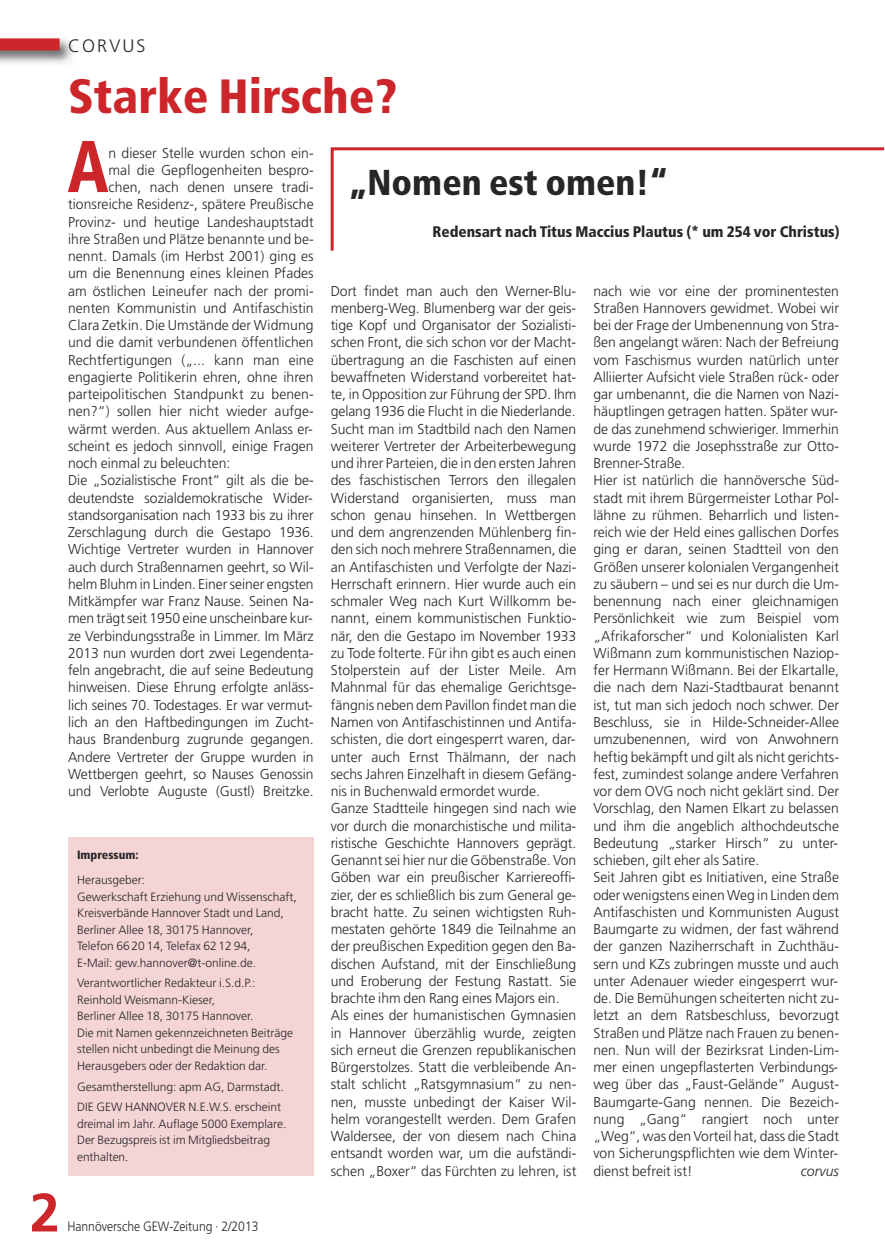
<style>
.page{position:relative;width:885px;height:1259px;background:#fff}
.page>*{position:absolute;margin:0;border:0;box-sizing:border-box;transform-origin:0 0}
.t1{font:900 condensed 73.2px "Frutiger";color:#cc262b;scale:.87 1}
.t2{font:700 54px "Frutiger";color:#cc262b}
.t3{font:900 condensed 48px "Frutiger";color:#cc262b}
.t4{font:900 condensed 36px "Frutiger";color:#272627}
.t5{font:300 18px "Frutiger";letter-spacing:.115em;color:#272627}
.t6{font:900 condensed 15.3px "Frutiger";color:#272627}
.t7{font:300 14.25px/17.2px "Frutiger";color:#272627}
.t8{font:italic 300 14.25px "Frutiger";color:#272627}
.t9{font:300 13.5px "Frutiger";color:#272627;scale:.9 1}
.t10{font:300 12px/16.5px "Frutiger";color:#272627}
.t11{font:900 condensed 12px "Frutiger";color:#272627}
</style>
<div class="page">
<img style="left:0;top:39px;width:73px;height:25px">
<div style="left:0;top:38px;width:60px;height:12px;background:#cc262b"></div>
<div style="left:68px;top:837px;width:246px;height:339px;background:#f5d4d5"></div>
<svg style="left:330px;top:147px;width:554px;height:104px"></svg>
<p class="t5" style="left:68px;top:38px;width:79px">CORVUS</p>
<h3 class="t3" style="left:68px;top:77px;width:330px">Starke Hirsche?</h3>
<h1 class="t1" style="left:67px;top:137px;width:49px">A</h1>
<p class="t7" style="left:109px;top:145px;width:207px">n dieser Stelle wurden schon ein-</p>
<p class="t7" style="left:109px;top:162px;width:207px">mal die Gepflogenheiten bespro-</p>
<p class="t7" style="left:109px;top:180px;width:207px">chen, nach denen unsere tradi-</p>
<p class="t7" style="left:68px;top:197px;width:247px">tionsreiche Residenz-, spätere Preußische</p>
<p class="t7" style="left:68px;top:214px;width:247px">Provinz- und heutige Landeshauptstadt</p>
<p class="t7" style="left:68px;top:231px;width:247px">ihre Straßen und Plätze benannte und be-</p>
<p class="t7" style="left:68px;top:249px;width:247px">nennt. Damals (im Herbst 2001) ging es</p>
<p class="t7" style="left:68px;top:266px;width:247px">um die Benennung eines kleinen Pfades</p>
<p class="t7" style="left:68px;top:283px;width:247px">am östlichen Leineufer nach der promi-</p>
<p class="t7" style="left:68px;top:300px;width:247px">nenten Kommunistin und Antifaschistin</p>
<p class="t7" style="left:68px;top:318px;width:247px">Clara Zetkin. Die Umstände der Widmung</p>
<p class="t7" style="left:68px;top:335px;width:247px">und die damit verbundenen öffentlichen</p>
<p class="t7" style="left:68px;top:352px;width:247px">Rechtfertigungen („... kann man eine</p>
<p class="t7" style="left:68px;top:369px;width:247px">engagierte Politikerin ehren, ohne ihren</p>
<p class="t7" style="left:68px;top:387px;width:247px">parteipolitischen Standpunkt zu benen-</p>
<p class="t7" style="left:68px;top:404px;width:247px">nen?“) sollen hier nicht wieder aufge-</p>
<p class="t7" style="left:68px;top:421px;width:246px">wärmt werden. Aus aktuellem Anlass er-</p>
<p class="t7" style="left:68px;top:438px;width:247px">scheint es jedoch sinnvoll, einige Fragen</p>
<p class="t7" style="left:68px;top:456px;width:164px">noch einmal zu beleuchten:</p>
<p class="t7" style="left:68px;top:473px;width:247px">Die „Sozialistische Front“ gilt als die be-</p>
<p class="t7" style="left:68px;top:490px;width:246px">deutendste sozialdemokratische Wider-</p>
<p class="t7" style="left:68px;top:507px;width:247px">standsorganisation nach 1933 bis zu ihrer</p>
<p class="t7" style="left:68px;top:525px;width:247px">Zerschlagung durch die Gestapo 1936.</p>
<p class="t7" style="left:68px;top:542px;width:247px">Wichtige Vertreter wurden in Hannover</p>
<p class="t7" style="left:68px;top:559px;width:247px">auch durch Straßennamen geehrt, so Wil-</p>
<p class="t7" style="left:68px;top:576px;width:247px">helm Bluhm in Linden. Einer seiner engsten</p>
<p class="t7" style="left:68px;top:594px;width:247px">Mitkämpfer war Franz Nause. Seinen Na-</p>
<p class="t7" style="left:68px;top:611px;width:246px">men trägt seit 1950 eine unscheinbare kur-</p>
<p class="t7" style="left:68px;top:628px;width:247px">ze Verbindungsstraße in Limmer. Im März</p>
<p class="t7" style="left:68px;top:645px;width:247px">2013 nun wurden dort zwei Legendenta-</p>
<p class="t7" style="left:68px;top:663px;width:247px">feln angebracht, die auf seine Bedeutung</p>
<p class="t7" style="left:68px;top:680px;width:247px">hinweisen. Diese Ehrung erfolgte anläss-</p>
<p class="t7" style="left:68px;top:697px;width:246px">lich seines 70. Todestages. Er war vermut-</p>
<p class="t7" style="left:68px;top:714px;width:247px">lich an den Haftbedingungen im Zucht-</p>
<p class="t7" style="left:68px;top:732px;width:247px">haus Brandenburg zugrunde gegangen.</p>
<p class="t7" style="left:68px;top:749px;width:247px">Andere Vertreter der Gruppe wurden in</p>
<p class="t7" style="left:68px;top:766px;width:247px">Wettbergen geehrt, so Nauses Genossin</p>
<p class="t7" style="left:68px;top:783px;width:247px">und Verlobte Auguste (Gustl) Breitzke.</p>
<p class="t11" style="left:77px;top:850px;width:63px">Impressum:</p>
<p class="t10" style="left:77px;top:872px;width:221px">Herausgeber:<br>Gewerkschaft Erziehung und Wissenschaft, Kreisverbände Hannover Stadt und Land, Berliner Allee 18, 30175 Hannover,<br>Telefon 66 20 14, Telefax 62 12 94,<br>E-Mail: gew.hannover@t-online.de.</p>
<p class="t10" style="left:77px;top:975px;width:218px">Verantwortlicher Redakteur i.S.d.P.:<br>Reinhold Weismann-Kieser,<br>Berliner Allee 18, 30175 Hannover.<br>Die mit Namen gekennzeichneten Beiträge stellen nicht unbedingt die Meinung des Herausgebers oder der Redaktion dar.</p>
<p class="t10" style="left:77px;top:1077px;width:208px;line-height:20.7px">Gesamtherstellung: apm AG, Darmstadt.<br>DIE GEW HANNOVER N.E.W.S. erscheint</p>
<p class="t10" style="left:77px;top:1116px;width:211px">dreimal im Jahr. Auflage 5000 Exemplare.<br>Der Bezugspreis ist im Mitgliedsbeitrag enthalten.</p>
<h2 class="t2" style="left:30px;top:1191px;width:32px">2</h2>
<p class="t9" style="left:67px;top:1221px;width:214px">Hannöversche GEW-Zeitung · 2/2013</p>
<h3 class="t4" style="left:349px;top:168px;width:321px">„Nomen est omen!“</h3>
<p class="t6" style="left:432px;top:225px;width:408px">Redensart nach Titus Maccius Plautus (* um 254 vor Christus)</p>
<p class="t7" style="left:331px;top:283px;width:247px">Dort findet man auch den Werner-Blu&shy;menberg-Weg. Blumenberg war der geis&shy;tige Kopf und Organisator der Sozialisti&shy;schen Front, die sich schon vor der Macht&shy;übertragung an die Faschisten auf einen bewaffneten Widerstand vorbereitet hat&shy;te, in Opposition zur Führung der SPD. Ihm gelang 1936 die Flucht in die Niederlande.<br>Sucht man im Stadtbild nach den Namen weiterer Vertreter der Arbeiterbewegung und ihrer Parteien, die in den ersten Jahren des faschistischen Terrors den illegalen Widerstand organisierten, muss man schon genau hinsehen. In Wettbergen und dem angrenzenden Mühlenberg fin&shy;den sich noch mehrere Straßennamen, die an Antifaschisten und Verfolgte der Nazi-Herrschaft erinnern. Hier wurde auch ein schmaler Weg nach Kurt Willkomm be&shy;nannt, einem kommunistischen Funktio&shy;när, den die Gestapo im November 1933 zu Tode folterte. Für ihn gibt es auch einen Stolperstein auf der Lister Meile. Am Mahnmal für das ehemalige Gerichtsge&shy;fängnis neben dem Pavillon findet man die Namen von Antifaschistinnen und Antifa&shy;schisten, die dort eingesperrt waren, dar&shy;unter auch Ernst Thälmann, der nach sechs Jahren Einzelhaft in diesem Gefäng&shy;nis in Buchenwald ermordet wurde.<br>Ganze Stadtteile hingegen sind nach wie vor durch die monarchistische und milita&shy;ristische Geschichte Hannovers geprägt.<br>Genannt sei hier nur die Göbenstraße. Von Göben war ein preußischer Karriereoffi&shy;zier, der es schließlich bis zum General ge&shy;bracht hatte. Zu seinen wichtigsten Ruh&shy;mestaten gehörte 1849 die Teilnahme an der preußischen Expedition gegen den Ba&shy;dischen Aufstand, mit der Einschließung und Eroberung der Festung Rastatt. Sie brachte ihm den Rang eines Majors ein.<br>Als eines der humanistischen Gymnasien in Hannover überzählig wurde, zeigten sich erneut die Grenzen republikanischen Bürgerstolzes. Statt die verbleibende An&shy;stalt schlicht „Ratsgymnasium“ zu nen&shy;nen, musste unbedingt der Kaiser Wil&shy;helm vorangestellt werden. Dem Grafen Waldersee, der von diesem nach China entsandt worden war, um die aufständi&shy;schen „Boxer“ das Fürchten zu lehren, ist</p>
<p class="t7" style="left:593px;top:283px;width:247px">nach wie vor eine der prominentesten Straßen Hannovers gewidmet. Wobei wir bei der Frage der Umbenennung von Stra&shy;ßen angelangt wären: Nach der Befreiung vom Faschismus wurden natürlich unter Alliierter Aufsicht viele Straßen rück- oder gar umbenannt, die die Namen von Nazi&shy;häuptlingen getragen hatten. Später wur&shy;de das zunehmend schwieriger. Immerhin wurde 1972 die Josephsstraße zur Otto-Brenner-Straße.<br>Hier ist natürlich die hannöversche Süd&shy;stadt mit ihrem Bürgermeister Lothar Pol&shy;lähne zu rühmen. Beharrlich und listen&shy;reich wie der Held eines gallischen Dorfes ging er daran, seinen Stadtteil von den Größen unserer kolonialen Vergangenheit zu säubern – und sei es nur durch die Um&shy;benennung nach einer gleichnamigen Persönlichkeit wie zum Beispiel vom „Afrikaforscher“ und Kolonialisten Karl Wißmann zum kommunistischen Naziop&shy;fer Hermann Wißmann. Bei der Elkartalle, die nach dem Nazi-Stadtbaurat benannt ist, tut man sich jedoch noch schwer. Der Beschluss, sie in Hilde-Schneider-Allee umzubenennen, wird von Anwohnern heftig bekämpft und gilt als nicht gerichts&shy;fest, zumindest solange andere Verfahren vor dem OVG noch nicht geklärt sind. Der Vorschlag, den Namen Elkart zu belassen und ihm die angeblich althochdeutsche Bedeutung „starker Hirsch“ zu unter&shy;schieben, gilt eher als Satire.<br>Seit Jahren gibt es Initiativen, eine Straße oder wenigstens einen Weg in Linden dem Antifaschisten und Kommunisten August Baumgarte zu widmen, der fast während der ganzen Naziherrschaft in Zuchthäu&shy;sern und KZs zubringen musste und auch unter Adenauer wieder eingesperrt wur&shy;de. Die Bemühungen scheiterten nicht zu&shy;letzt an dem Ratsbeschluss, bevorzugt Straßen und Plätze nach Frauen zu benen&shy;nen. Nun will der Bezirksrat Linden-Lim&shy;mer einen ungepflasterten Verbindungs&shy;weg über das „Faust-Gelände“ August-Baumgarte-Gang nennen. Die Bezeich&shy;nung „Gang“ rangiert noch unter „Weg“, was den Vorteil hat, dass die Stadt von Sicherungspflichten wie dem Winter&shy;dienst befreit ist!</p>
<p class="t8" style="left:800px;top:1165px;width:40px">corvus</p>
</div>
